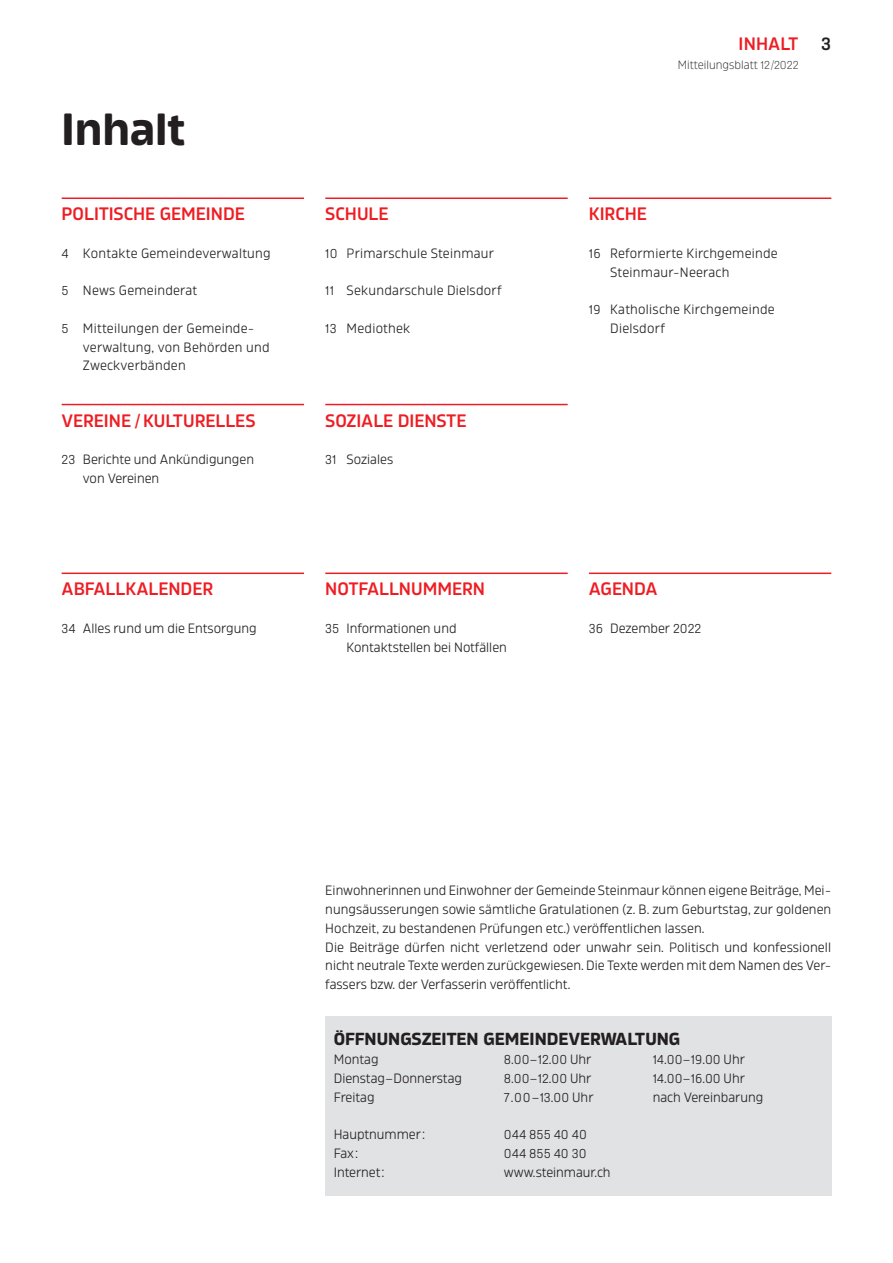
<style>
.page{position:relative;width:893px;height:1263px;background:#fff}
.page>*{position:absolute;margin:0;border:0;box-sizing:border-box;transform-origin:0 0}
.t1{font:700 45px "Amfibia";color:#231f20}
.t2{font:600 18px "Amfibia";letter-spacing:-.005em;color:#ee1d23}
.t3{font:600 18px "Amfibia";color:#231f20}
.t4{font:700 17.4px "Amfibia";letter-spacing:-.005em;color:#231f20}
.t5{font:13.5px/18.8px "Amfibia";letter-spacing:.005em;color:#231f20}
.t6{font:13.05px "Amfibia";color:#231f20}
.t7{font:300 12px "Amfibia";color:#231f20}
.s1{font-size:13.05px}
.s2{font-size:11.7px}
.s3{font-size:13.5px}
</style>
<div class="page">
<div style="left:325px;top:1016px;width:506px;height:179px;background:#e1e2e4"></div>
<hr style="left:62px;top:197px;width:242px;height:2px;background:#ee1d23">
<hr style="left:325px;top:197px;width:243px;height:2px;background:#ee1d23">
<hr style="left:589px;top:197px;width:242px;height:2px;background:#ee1d23">
<hr style="left:62px;top:404px;width:242px;height:1px;background:#ee1d23">
<hr style="left:325px;top:404px;width:243px;height:1px;background:#ee1d23">
<hr style="left:62px;top:572px;width:242px;height:2px;background:#ee1d23">
<hr style="left:325px;top:572px;width:243px;height:2px;background:#ee1d23">
<hr style="left:589px;top:572px;width:242px;height:2px;background:#ee1d23">
<h1 class="t1" style="left:62px;top:103px;width:125px">Inhalt</h1>
<h2 class="t2" style="left:62px;top:204px;width:185px">POLITISCHE GEMEINDE</h2>
<p class="t5" style="left:62px;top:244px;width:211px"><span class="s1">4</span> Kontakte Gemeindeverwaltung</p>
<p class="t5" style="left:62px;top:281px;width:137px"><span class="s1">5</span> News Gemeinderat</p>
<p class="t5" style="left:83px;top:319px;width:188px;text-indent:-21px"><span class="s1">5</span> Mitteilungen der Gemeinde&shy;verwaltung, von Behörden und<br>Zweckverbänden</p>
<h2 class="t2" style="left:62px;top:410px;width:195px">VEREINE / KULTURELLES</h2>
<p class="t5" style="left:83px;top:450px;width:173px;text-indent:-21px"><span class="s1">23</span> Berichte und Ankündigungen von Vereinen</p>
<h2 class="t2" style="left:62px;top:579px;width:153px">ABFALLKALENDER</h2>
<p class="t5" style="left:62px;top:619px;width:196px"><span class="s1">34</span> Alles rund um die Entsorgung</p>
<h2 class="t2" style="left:325px;top:204px;width:65px">SCHULE</h2>
<p class="t5" style="left:325px;top:244px;width:170px"><span class="s1">10</span> Primarschule Steinmaur</p>
<p class="t5" style="left:325px;top:281px;width:178px"><span class="s1">11</span> Sekundarschule Dielsdorf</p>
<p class="t5" style="left:325px;top:319px;width:87px"><span class="s1">13</span> Mediothek</p>
<h2 class="t2" style="left:325px;top:410px;width:143px">SOZIALE DIENSTE</h2>
<p class="t5" style="left:325px;top:450px;width:69px"><span class="s1">31</span> Soziales</p>
<h2 class="t2" style="left:325px;top:579px;width:161px">NOTFALLNUMMERN</h2>
<p class="t5" style="left:347px;top:619px;width:162px;text-indent:-21px"><span class="s1">35</span> Informationen und<br>Kontaktstellen bei Notfällen</p>
<h2 class="t2" style="left:739px;top:33px;width:61px">INHALT</h2>
<p class="t7" style="left:678px;top:58px;width:122px">Mitteilungsblatt <span class="s2">12</span>/<span class="s2">2022</span></p>
<h2 class="t3" style="left:821px;top:33px;width:12px">3</h2>
<h2 class="t2" style="left:589px;top:204px;width:60px">KIRCHE</h2>
<p class="t5" style="left:610px;top:244px;width:169px;text-indent:-21px"><span class="s1">16</span> Reformierte Kirchgemeinde<br>Steinmaur-Neerach</p>
<p class="t5" style="left:610px;top:300px;width:166px;text-indent:-21px"><span class="s1">19</span> Katholische Kirchgemeinde<br>Dielsdorf</p>
<h2 class="t2" style="left:589px;top:579px;width:70px">AGENDA</h2>
<p class="t5" style="left:589px;top:619px;width:114px"><span class="s1">36</span> Dezember <span class="s1">2022</span></p>
<p class="t5" style="left:325px;top:881px;width:507px">Einwohnerinnen und Einwohner der Gemeinde Steinmaur können eigene Beiträge, Mei&shy;nungsäusserungen sowie sämtliche Gratulationen (z. B. zum Geburtstag, zur goldenen Hochzeit, zu bestandenen Prüfungen etc.) veröffentlichen lassen.<br>Die Beiträge dürfen nicht verletzend oder unwahr sein. Politisch und konfessionell nicht neutrale Texte werden zurückgewiesen. Die Texte werden mit dem Namen des Ver&shy;fassers bzw. der Verfasserin veröffentlicht.</p>
<p class="t4" style="left:334px;top:1029px;width:348px">ÖFFNUNGSZEITEN GEMEINDEVERWALTUNG</p>
<p class="t5" style="left:334px;top:1050px;width:46px">Montag</p>
<p class="t6" style="left:504px;top:1052px;width:89px">8<span class="s3">.</span>00<span class="s3">–</span>12<span class="s3">.</span>00 <span class="s3">Uhr</span></p>
<p class="t6" style="left:653px;top:1052px;width:94px">14<span class="s3">.</span>00<span class="s3">–</span>19<span class="s3">.</span>00 <span class="s3">Uhr</span></p>
<p class="t5" style="left:334px;top:1069px;width:130px">Dienstag–Donnerstag</p>
<p class="t6" style="left:504px;top:1071px;width:89px">8<span class="s3">.</span>00<span class="s3">–</span>12<span class="s3">.</span>00 <span class="s3">Uhr</span></p>
<p class="t6" style="left:653px;top:1071px;width:94px">14<span class="s3">.</span>00<span class="s3">–</span>16<span class="s3">.</span>00 <span class="s3">Uhr</span></p>
<p class="t5" style="left:334px;top:1087px;width:42px">Freitag</p>
<p class="t6" style="left:504px;top:1089px;width:91px">7<span class="s3">.</span>00<span class="s3">–</span>13<span class="s3">.</span>00 <span class="s3">Uhr</span></p>
<p class="t5" style="left:653px;top:1087px;width:112px">nach Vereinbarung</p>
<p class="t5" style="left:334px;top:1125px;width:93px">Hauptnummer:</p>
<p class="t6" style="left:504px;top:1127px;width:84px">044 855 40 40</p>
<p class="t5" style="left:334px;top:1144px;width:26px">Fax:</p>
<p class="t6" style="left:504px;top:1146px;width:84px">044 855 40 30</p>
<p class="t5" style="left:334px;top:1162px;width:52px">Internet:</p>
<p class="t5" style="left:504px;top:1162px;width:108px">www.steinmaur.ch</p>
</div>
